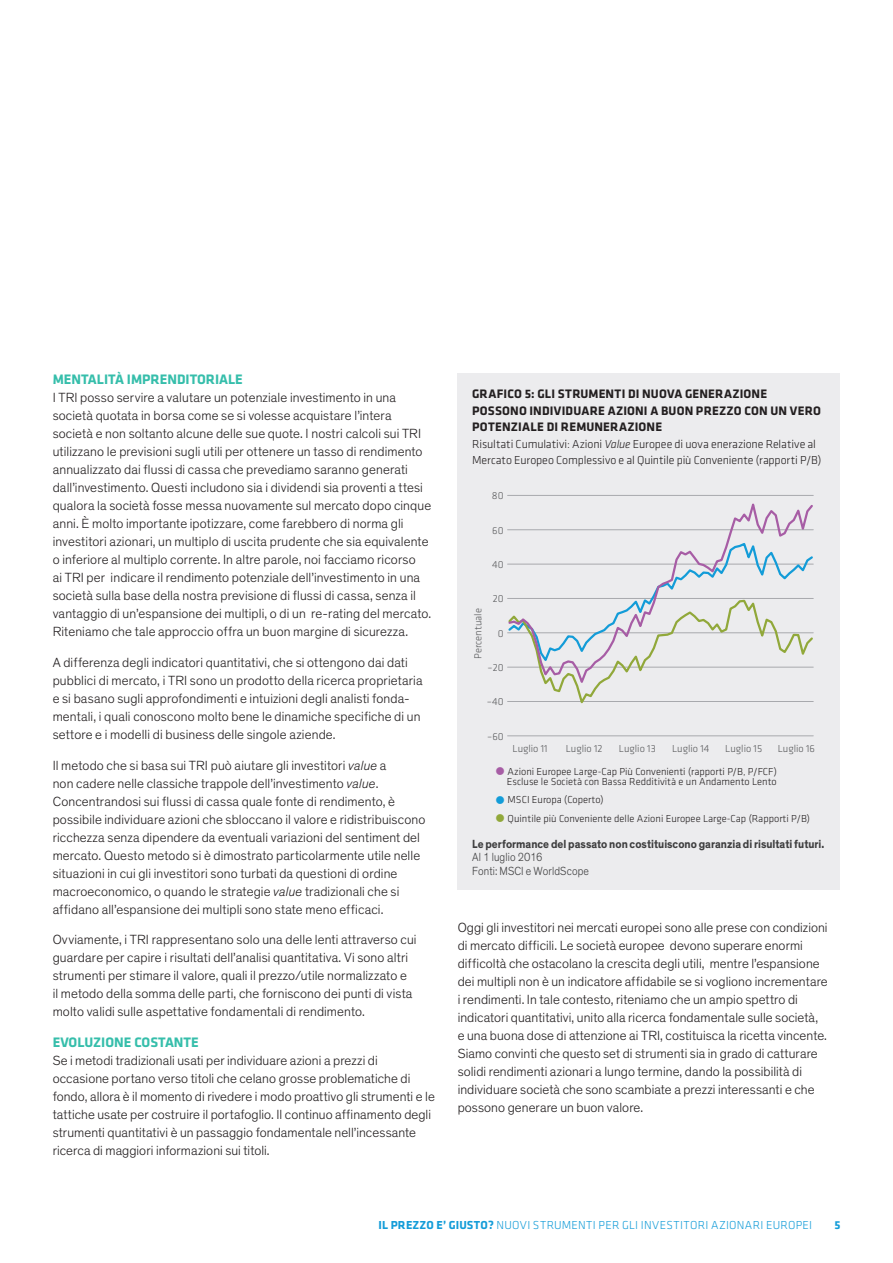
<style>
.page{position:relative;width:893px;height:1263px;background:#fff}
.page>*{position:absolute;margin:0;border:0;box-sizing:border-box;transform-origin:0 0}
.t1{font:700 14.25px "Klavika";color:#36beab}
.t2{font:300 13.5px/18px "Theinhardt";letter-spacing:.01em;color:#231f20}
.t3{font:700 12.75px/16.5px "Klavika";letter-spacing:.01em;color:#231f20}
.t4{font:300 12px/16.5px "Klavika";letter-spacing:-.01em;color:#231f20}
.t5{font:700 12px "Theinhardt";color:#3e3e3f;scale:.9 1}
.t6{font:300 12px "Klavika";letter-spacing:.025em;color:#139cd8}
.t7{font:300 12px/13.5px "Theinhardt";letter-spacing:.01em;color:#3e3e3f;scale:.9 1}
.t8{font:700 12px "Klavika";color:#139cd8}
.t9{font:300 10.5px/10.5px "Klavika";color:#231f20;text-align:right}
.t10{font:300 10.5px "Klavika";color:#57585a}
.t11{font:300 10.5px "Klavika";color:#58595b}
.s1{font-style:italic}
.s2{color:#a75da5}
.s3{color:#139cd8}
.s4{color:#91a83a}
.s5{font-weight:700}
</style>
<div class="page">
<div style="left:457px;top:373px;width:383px;height:517px;background:#ececee"></div>
<hr style="left:507px;top:495px;width:306px;height:1px;background:#a8a9ad">
<hr style="left:507px;top:735px;width:306px;height:1px;background:#a8a9ad">
<svg style="left:507px;top:688px;width:307px;height:16px"></svg>
<svg style="left:507px;top:503px;width:307px;height:185px"></svg>
<p class="t1" style="left:53px;top:369px;width:192px">MENTALITÀ IMPRENDITORIALE</p>
<p class="t2" style="left:53px;top:389px;width:380px">I TRI posso servire a valutare un potenziale investimento in una società quotata in borsa come se si volesse acquistare l’intera società e non soltanto alcune delle sue quote. I nostri calcoli sui TRI utilizzano le previsioni sugli utili per ottenere un tasso di rendimento annualizzato dai flussi di cassa che prevediamo saranno generati dall’investimento. Questi includono sia i dividendi sia proventi a ttesi qualora la società fosse messa nuovamente sul mercato dopo cinque anni. È molto importante ipotizzare, come farebbero di norma gli investitori azionari, un multiplo di uscita prudente che sia equivalente o inferiore al multiplo corrente. In altre parole, noi facciamo ricorso<br>ai TRI per indicare il rendimento potenziale dell’investimento in una società sulla base della nostra previsione di flussi di cassa, senza il vantaggio di un’espansione dei multipli, o di un re-rating del mercato.<br>Riteniamo che tale approccio offra un buon margine di sicurezza.</p>
<p class="t2" style="left:53px;top:654px;width:371px">A differenza degli indicatori quantitativi, che si ottengono dai dati pubblici di mercato, i TRI sono un prodotto della ricerca proprietaria e si basano sugli approfondimenti e intuizioni degli analisti fonda&shy;mentali, i quali conoscono molto bene le dinamiche specifiche di un settore e i modelli di business delle singole aziende.</p>
<p class="t2" style="left:53px;top:756px;width:374px">Il metodo che si basa sui TRI può aiutare gli investitori <span class="s1">value</span> a<br>non cadere nelle classiche trappole dell’investimento <span class="s1">value</span>.<br>Concentrandosi sui flussi di cassa quale fonte di rendimento, è possibile individuare azioni che sbloccano il valore e ridistribuiscono ricchezza senza dipendere da eventuali variazioni del sentiment del mercato. Questo metodo si è dimostrato particolarmente utile nelle situazioni in cui gli investitori sono turbati da questioni di ordine macroeconomico, o quando le strategie <span class="s1">value</span> tradizionali che si affidano all’espansione dei multipli sono state meno efficaci.</p>
<p class="t2" style="left:53px;top:931px;width:365px">Ovviamente, i TRI rappresentano solo una delle lenti attraverso cui guardare per capire i risultati dell’analisi quantitativa. Vi sono altri strumenti per stimare il valore, quali il prezzo/utile normalizzato e<br>il metodo della somma delle parti, che forniscono dei punti di vista molto validi sulle aspettative fondamentali di rendimento.</p>
<p class="t1" style="left:53px;top:1032px;width:148px">EVOLUZIONE COSTANTE</p>
<p class="t2" style="left:53px;top:1052px;width:384px">Se i metodi tradizionali usati per individuare azioni a prezzi di occasione portano verso titoli che celano grosse problematiche di fondo, allora è il momento di rivedere i modo proattivo gli strumenti e le tattiche usate per costruire il portafoglio. Il continuo affinamento degli strumenti quantitativi è un passaggio fondamentale nell’incessante ricerca di maggiori informazioni sui titoli.</p>
<p class="t3" style="left:472px;top:385px;width:350px">GRAFICO 5: GLI STRUMENTI DI NUOVA GENERAZIONE<br>POSSONO INDIVIDUARE AZIONI A BUON PREZZO CON UN VERO<br>POTENZIALE DI REMUNERAZIONE</p>
<p class="t4" style="left:472px;top:435px;width:351px">Risultati Cumulativi: Azioni <span class="s1">Value</span> Europee di uova enerazione Relative al<br>Mercato Europeo Complessivo e al Quintile più Conveniente (rapporti P/B)</p>
<p class="t10" style="left:492px;top:489px;width:13px">80</p>
<p class="t10" style="left:492px;top:524px;width:13px">60</p>
<p class="t10" style="left:492px;top:558px;width:13px">40</p>
<p class="t10" style="left:472px;top:659px;width:52px;rotate:-90deg">Percentuale</p>
<p class="t10" style="left:493px;top:592px;width:12px">20</p>
<p class="t11" style="left:498px;top:627px;width:7px">0</p>
<p class="t10" style="left:487px;top:661px;width:18px">–20</p>
<p class="t10" style="left:487px;top:695px;width:18px">–40</p>
<p class="t10" style="left:487px;top:730px;width:18px">–60</p>
<p class="t10" style="left:512px;top:742px;width:37px">Luglio 11</p>
<p class="t10" style="left:566px;top:742px;width:38px">Luglio 12</p>
<p class="t10" style="left:619px;top:742px;width:38px">Luglio 13</p>
<p class="t10" style="left:672px;top:742px;width:39px">Luglio 14</p>
<p class="t10" style="left:725px;top:742px;width:38px">Luglio 15</p>
<p class="t10" style="left:778px;top:742px;width:39px">Luglio 16</p>
<p class="t9" style="left:495px;top:766px;width:283px"><span class="s2">●</span> Azioni Europee Large-Cap Più Convenienti (rapporti P/B, P/FCF)<br>Escluse le Società con Bassa Redditività e un Andamento Lento</p>
<p class="t9" style="left:495px;top:795px;width:110px"><span class="s3">●</span> MSCI Europa (Coperto)</p>
<p class="t9" style="left:495px;top:813px;width:316px"><span class="s4">●</span> Quintile più Conveniente delle Azioni Europee Large-Cap (Rapporti P/B)</p>
<p class="t5" style="left:472px;top:836px;width:393px">Le performance del passato non costituiscono garanzia di risultati futuri.</p>
<p class="t7" style="left:472px;top:851px;width:131px">Al 1 luglio 2016<br>Fonti: MSCI e WorldScope</p>
<p class="t2" style="left:458px;top:918px;width:371px">Oggi gli investitori nei mercati europei sono alle prese con condizioni di mercato difficili. Le società europee devono superare enormi difficoltà che ostacolano la crescita degli utili, mentre l’espansione dei multipli non è un indicatore affidabile se si vogliono incrementare i rendimenti. In tale contesto, riteniamo che un ampio spettro di indicatori quantitativi, unito alla ricerca fondamentale sulle società, e una buona dose di attenzione ai TRI, costituisca la ricetta vincente.<br>Siamo convinti che questo set di strumenti sia in grado di catturare solidi rendimenti azionari a lungo termine, dando la possibilità di individuare società che sono scambiate a prezzi interessanti e che possono generare un buon valore.</p>
<p class="t6" style="left:379px;top:1218px;width:435px"><span class="s5">IL PREZZO E’ GIUSTO?</span> NUOVI STRUMENTI PER GLI INVESTITORI AZIONARI EUROPEI</p>
<p class="t8" style="left:834px;top:1216px;width:7px">5</p>
</div>
